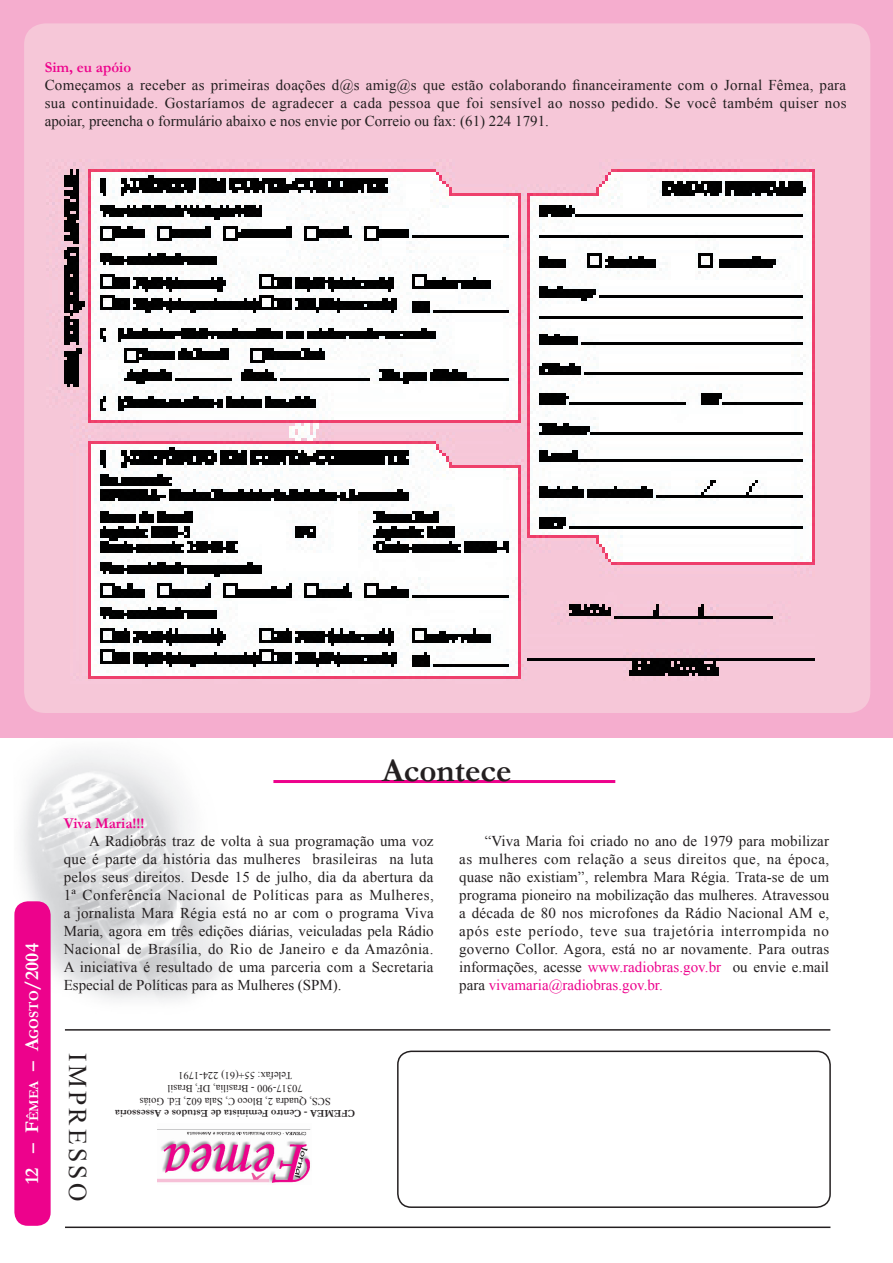
<style>
.page{position:relative;width:893px;height:1263px;background:#fff}
.page>*{position:absolute;margin:0;border:0;box-sizing:border-box;transform-origin:0 0}
.t1{font:700 33px "Garamond";color:#231f20}
.t2{font:25.5px "Times New Roman";letter-spacing:.13em;color:#231f20}
.t3{font:700 19.5px "Garamond";color:#fff}
.t4{font:15px/18px "Times New Roman";color:#231f20;text-align:justify}
.t5{font:700 15px "Garamond";color:#ed028c}
.t6{font:10.5px/12.6px "Times New Roman";color:#231f20;text-align:center}
.t7{font:700 10.5px "Garamond";color:#231f20}
.s1{font-size:13.65px}
.s2{color:#ed028c}
</style>
<div class="page">
<img style="left:16px;top:754px;width:216px;height:247px">
<div style="left:0;top:0;width:893px;height:738px;background:#f5adce"></div>
<hr style="left:65px;top:1226px;width:765px;height:2px;background:#231f20">
<hr style="left:65px;top:1029px;width:765px;height:2px;background:#231f20">
<div style="left:397px;top:1050px;width:434px;height:158px;border:2px solid #231f20;border-radius:13px"></div>
<hr style="left:273px;top:780px;width:342px;height:3px;background:#ed028c">
<img style="left:157px;top:1129px;width:154px;height:54px">
<img style="left:24px;top:23px;width:846px;height:690px">
<div style="left:14px;top:901px;width:37px;height:325px;background:#ed028c;border-radius:14px"></div>
<p class="t5" style="left:45px;top:57px;width:88px">Sim, eu apóio</p>
<p class="t4" style="left:45px;top:76px;width:803px">Começamos a receber as primeiras doações d@s amig@s que estão colaborando financeiramente com o Jornal Fêmea, para sua continuidade. Gostaríamos de agradecer a cada pessoa que foi sensível ao nosso pedido. Se você também quiser nos apoiar, preencha o formulário abaixo e nos envie por Correio ou fax: (61) 224 1791.</p>
<h3 class="t3" style="left:19px;top:1184px;width:243px;rotate:-90deg">12 – F<span class="s1">ÊMEA</span> – A<span class="s1">GOSTO</span>/2004</h3>
<h1 class="t1" style="left:382px;top:748px;width:131px">Acontece</h1>
<p class="t5" style="left:64px;top:813px;width:82px">Viva Maria!!!</p>
<p class="t4" style="left:64px;top:832px;width:372px;text-indent:26px">A Radiobrás traz de volta à sua programação uma voz que é parte da história das mulheres brasileiras na luta pelos seus direitos. Desde 15 de julho, dia da abertura da 1ª Conferência Nacional de Políticas para as Mulheres, a jornalista Mara Régia está no ar com o programa Viva Maria, agora em três edições diárias, veiculadas pela Rádio Nacional de Brasília, do Rio de Janeiro e da Amazônia.<br>A iniciativa é resultado de uma parceria com a Secretaria Especial de Políticas para as Mulheres (SPM).</p>
<p class="t4" style="left:459px;top:832px;width:372px;text-indent:26px">“Viva Maria foi criado no ano de 1979 para mobilizar as mulheres com relação a seus direitos que, na época, quase não existiam”, relembra Mara Régia. Trata-se de um programa pioneiro na mobilização das mulheres. Atravessou a década de 80 nos microfones da Rádio Nacional AM e, após este período, teve sua trajetória interrompida no governo Collor. Agora, está no ar novamente. Para outras informações, acesse <span class="s2">www.radiobras.gov.br</span> ou envie e.mail para <span class="s2">vivamaria@radiobras.gov.br.</span></p>
<h2 class="t2" style="left:95px;top:1053px;width:149px;rotate:90deg">IMPRESSO</h2>
<p class="t6" style="left:331px;top:1108px;width:193px;rotate:-180deg">SCS, Quadra 2, Bloco C, Sala 602, Ed. Goiás<br>70317-900 - Brasília, DF, Brasil<br>Telefax: 55+(61) 224-1791</p>
<p class="t7" style="left:355px;top:1121px;width:241px;rotate:-180deg">CFEMEA - Centro Feminista de Estudos e As ses so ria</p>
</div>
